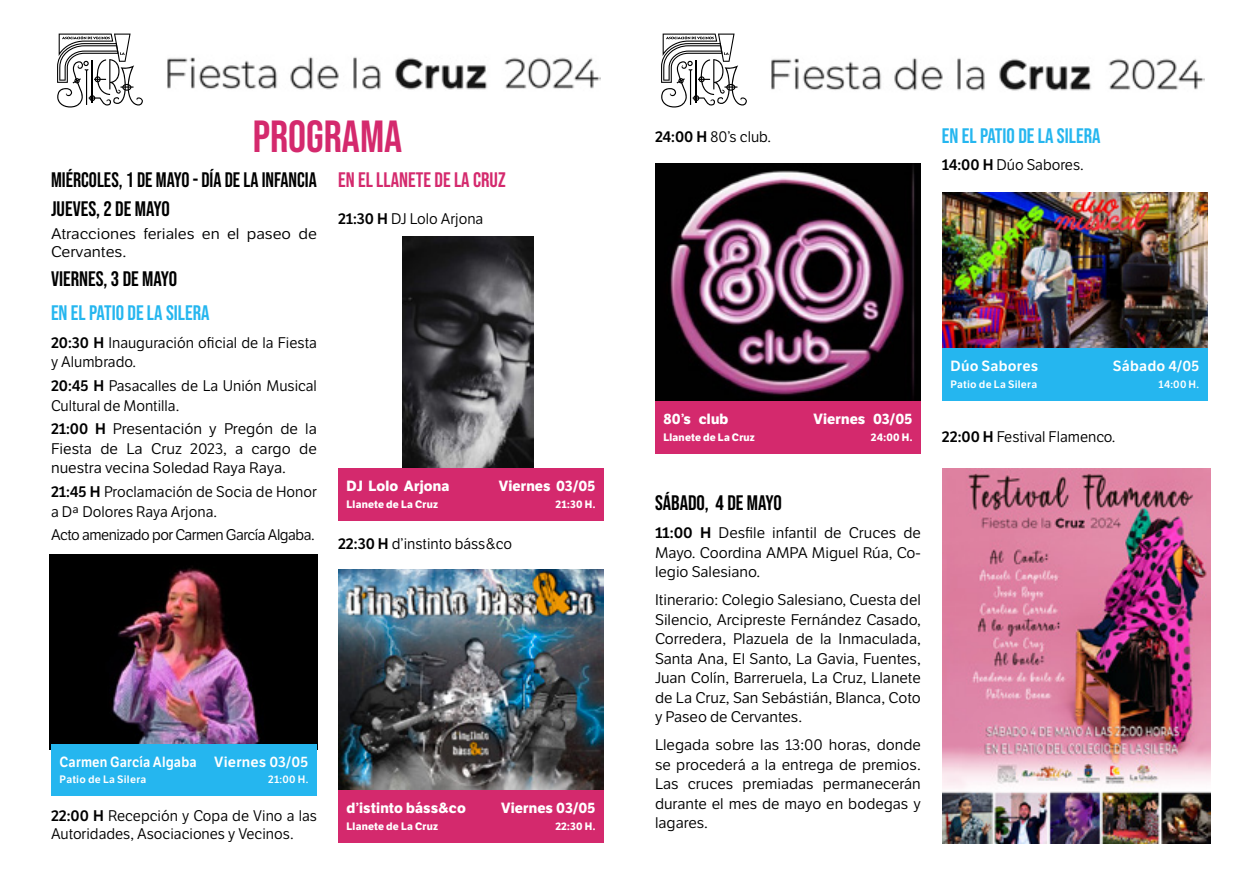
<style>
.page{position:relative;width:1259px;height:893px;background:#fff}
.page>*{position:absolute;margin:0;border:0;box-sizing:border-box;transform-origin:0 0}
.t1{font:45px "Bebas Neue";color:#d4296d}
.t2{font:21px/29.4px "Bebas Neue";color:#000;scale:.96 1}
.t3{font:21px "Bebas Neue";color:#25b6ef}
.t4{font:21px "Bebas Neue";color:#000}
.t5{font:21px "Bebas Neue";color:#d4296d}
.t6{font:15px/19.5px "LFT Etica";color:#000;text-align:justify;scale:1.04 1}
.t7{font:15px/19.5px "LFT Etica";color:#000}
.t8{font:15px/19.5px "LFT Etica";color:#000;text-align:justify;scale:1.05 1}
.t9{font:15px/18px "LFT Etica";color:#000;scale:1.1 1}
.t10{font:15px "LFT Etica";letter-spacing:-.03em;color:#000}
.t11{font:700 14.4px "LFT Etica";letter-spacing:.01em;color:#fff}
.t12{font:600 14.4px "LFT Etica";letter-spacing:.015em;color:#fff;scale:.9 1}
.t13{font:600 14.4px "LFT Etica";letter-spacing:.015em;color:#fff}
.t14{font:700 10.5px "LFT Etica";letter-spacing:.025em;color:#fff}
.t15{font:600 10.5px "LFT Etica";letter-spacing:.025em;color:#fff}
.s1{font-weight:600}
</style>
<div class="page">
<img style="left:338px;top:569px;width:266px;height:221px">
<img style="left:49px;top:555px;width:268px;height:194px">
<img style="left:655px;top:164px;width:266px;height:237px">
<div style="left:942px;top:348px;width:265px;height:53px;background:#25b6ef"></div>
<div style="left:51px;top:744px;width:266px;height:51px;background:#25b6ef"></div>
<div style="left:655px;top:401px;width:266px;height:53px;background:#d4296d"></div>
<svg style="left:57px;top:34px;width:86px;height:74px"></svg>
<svg style="left:661px;top:34px;width:86px;height:74px"></svg>
<div style="left:338px;top:790px;width:266px;height:53px;background:#d4296d"></div>
<img style="left:942px;top:192px;width:266px;height:156px">
<img style="left:167px;top:57px;width:434px;height:33px">
<img style="left:771px;top:58px;width:433px;height:33px">
<img style="left:403px;top:237px;width:130px;height:231px">
<div style="left:338px;top:468px;width:266px;height:53px;background:#d4296d"></div>
<img style="left:942px;top:468px;width:268px;height:375px">
<h1 class="t1" style="left:253px;top:111px;width:151px">PROGRAMA</h1>
<h2 class="t5" style="left:338px;top:168px;width:169px">EN EL LLANETE DE LA CRUZ</h2>
<p class="t7" style="left:338px;top:209px;width:147px"><span class="s1">21:30 H</span> DJ Lolo Arjona</p>
<h2 class="t2" style="left:51px;top:165px;width:278px">MIÉRCOLES, 1 DE MAYO - DÍA DE LA INFANCIA<br>JUEVES, 2 DE MAYO</h2>
<p class="t9" style="left:51px;top:225px;width:243px">Atracciones feriales en el paseo de<br>Cervantes.</p>
<h2 class="t4" style="left:51px;top:267px;width:128px">VIERNES, 3 DE MAYO</h2>
<h2 class="t3" style="left:51px;top:301px;width:160px">EN EL PATIO DE LA SILERA</h2>
<p class="t7" style="left:51px;top:333px;width:267px"><span class="s1">20:30 H</span> Inauguración oficial de la Fiesta y Alumbrado.</p>
<p class="t7" style="left:51px;top:376px;width:267px"><span class="s1">20:45 H</span> Pasacalles de La Unión Musical<br>Cultural de Montilla.</p>
<p class="t8" style="left:51px;top:420px;width:255px"><span class="s1">21:00 H</span> Presentación y Pregón de la Fiesta de La Cruz 2023, a cargo de nuestra vecina Soledad Raya Raya.</p>
<p class="t7" style="left:51px;top:482px;width:267px"><span class="s1">21:45 H</span> Proclamación de Socia de Honor a Dª Dolores Raya Arjona.</p>
<p class="t10" style="left:51px;top:526px;width:265px">Acto amenizado por Carmen García Algaba.</p>
<p class="t11" style="left:347px;top:478px;width:104px">DJ Lolo Arjona</p>
<p class="t11" style="left:499px;top:478px;width:98px">Viernes 03/05</p>
<p class="t14" style="left:347px;top:498px;width:93px">Llanete de La Cruz</p>
<p class="t14" style="left:555px;top:498px;width:41px">21:30 H.</p>
<p class="t7" style="left:338px;top:534px;width:175px"><span class="s1">22:30 H</span> d’instinto báss&amp;co</p>
<p class="t12" style="left:60px;top:753px;width:278px">Carmen García Algaba Viernes 03/05</p>
<p class="t15" style="left:60px;top:773px;width:88px">Patio de La Silera</p>
<p class="t15" style="left:268px;top:773px;width:42px">21:00 H.</p>
<p class="t7" style="left:51px;top:807px;width:267px;line-height:18px"><span class="s1">22:00 H</span> Recepción y Copa de Vino a las<br>Autoridades, Asociaciones y Vecinos.</p>
<p class="t11" style="left:347px;top:799px;width:121px">d’istinto báss&amp;co</p>
<p class="t11" style="left:501px;top:799px;width:96px">Viernes 03/05</p>
<p class="t14" style="left:347px;top:820px;width:93px">Llanete de La Cruz</p>
<p class="t14" style="left:555px;top:820px;width:42px">22:30 H.</p>
<p class="t7" style="left:655px;top:128px;width:117px"><span class="s1">24:00 H</span> 80’s club.</p>
<h2 class="t3" style="left:942px;top:124px;width:160px">EN EL PATIO DE LA SILERA</h2>
<p class="t7" style="left:942px;top:155px;width:143px"><span class="s1">14:00 H</span> Dúo Sabores.</p>
<p class="t11" style="left:663px;top:410px;width:66px">80’s club</p>
<p class="t11" style="left:813px;top:410px;width:100px">Viernes 03/05</p>
<p class="t14" style="left:663px;top:431px;width:93px">Llanete de La Cruz</p>
<p class="t14" style="left:871px;top:431px;width:43px">24:00 H.</p>
<h2 class="t4" style="left:655px;top:491px;width:128px">SÁBADO, 4 DE MAYO</h2>
<p class="t6" style="left:655px;top:524px;width:257px"><span class="s1">11:00 H</span> Desfile infantil de Cruces de Mayo. Coordina AMPA Miguel Rúa, Co&shy;legio Salesiano.</p>
<p class="t6" style="left:655px;top:591px;width:257px">Itinerario: Colegio Salesiano, Cuesta del Silencio, Arcipreste Fernández Casado, Corredera, Plazuela de la Inmaculada, Santa Ana, El Santo, La Gavia, Fuentes, Juan Colín, Barreruela, La Cruz, Llanete de La Cruz, San Sebástián, Blanca, Coto y Paseo de Cervantes.</p>
<p class="t6" style="left:655px;top:736px;width:257px">Llegada sobre las 13:00 horas, donde se procederá a la entrega de premios.<br>Las cruces premiadas permanecerán durante el mes de mayo en bodegas y lagares.</p>
<p class="t13" style="left:950px;top:357px;width:89px">Dúo Sabores</p>
<p class="t13" style="left:1113px;top:357px;width:88px">Sábado 4/05</p>
<p class="t15" style="left:950px;top:378px;width:88px">Patio de La Silera</p>
<p class="t15" style="left:1158px;top:378px;width:42px">14:00 H.</p>
<p class="t7" style="left:942px;top:428px;width:175px"><span class="s1">22:00 H</span> Festival Flamenco.</p>
</div>
